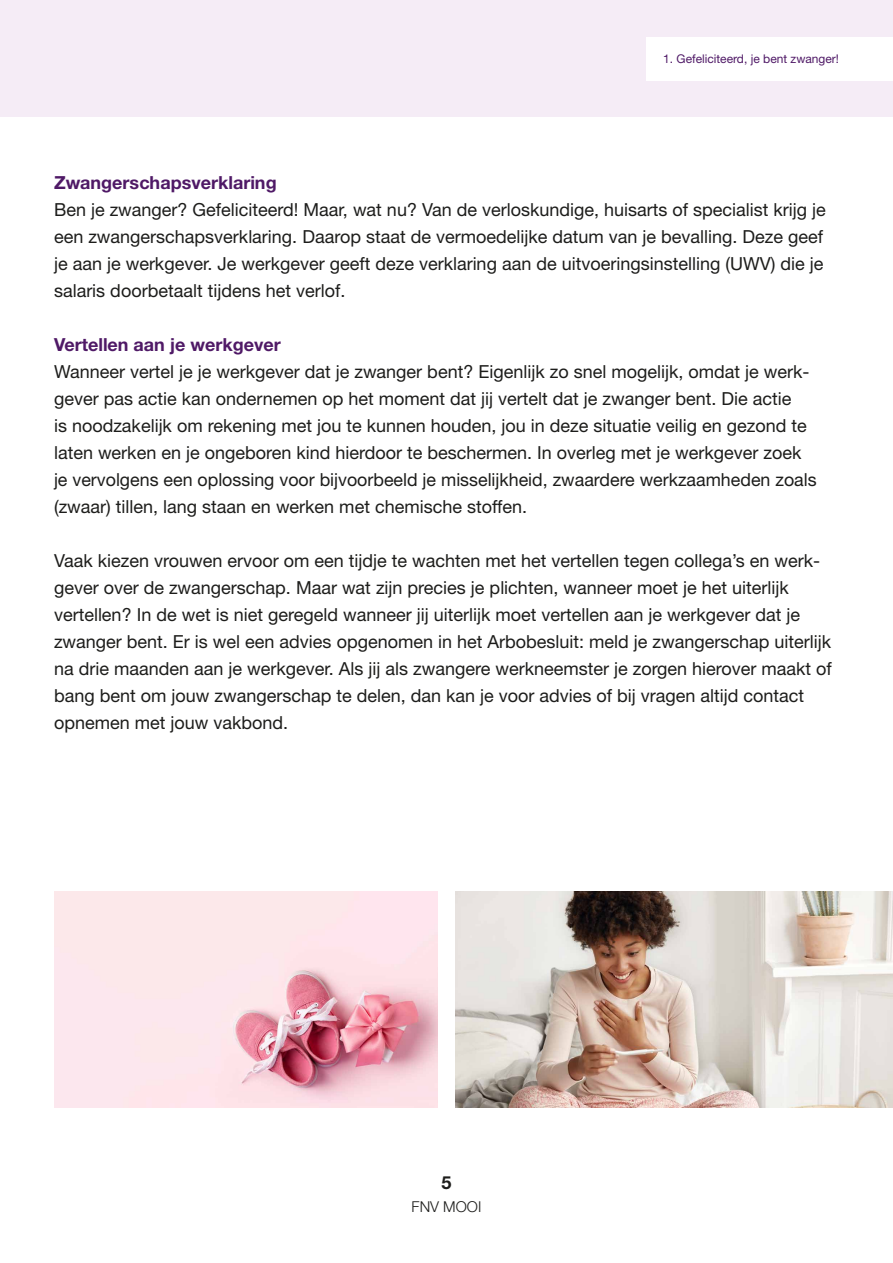
<style>
.page{position:relative;width:893px;height:1263px;background:#fff}
.page>*{position:absolute;margin:0;border:0;box-sizing:border-box;transform-origin:0 0}
.t1{font:18px/27px "Helvetica Neue LT Std";color:#1d1d1b}
.t2{font:700 18px "Helvetica Neue LT Std";color:#4f1966}
.t3{font:700 18px "Helvetica Neue LT Std";color:#1d1d1b}
.t4{font:300 15px "Helvetica Neue LT Std";color:#1d1d1b}
.t5{font:12px "Helvetica Neue LT Std";color:#4f1966}
</style>
<div class="page">
<div style="left:0;top:0;width:893px;height:117px;background:#f5ecf6"></div>
<div style="left:646px;top:37px;width:247px;height:43px;background:#fff"></div>
<img style="left:54px;top:891px;width:384px;height:216px">
<img style="left:455px;top:891px;width:438px;height:216px">
<p class="t5" style="left:663px;top:51px;width:177px">1. Gefeliciteerd, je bent zwanger!</p>
<p class="t2" style="left:54px;top:171px;width:224px">Zwangerschapsverklaring</p>
<p class="t1" style="left:54px;top:196px;width:773px">Ben je zwanger? Gefeliciteerd! Maar, wat nu? Van de verloskundige, huisarts of specialist krijg je een zwangerschapsverklaring. Daarop staat de vermoedelijke datum van je bevalling. Deze geef je aan je werkgever. Je werkgever geeft deze verklaring aan de uitvoeringsinstelling (UWV) die je salaris doorbetaalt tijdens het verlof.</p>
<p class="t2" style="left:54px;top:333px;width:228px">Vertellen aan je werkgever</p>
<p class="t1" style="left:54px;top:358px;width:764px">Wanneer vertel je je werkgever dat je zwanger bent? Eigenlijk zo snel mogelijk, omdat je werk&shy;gever pas actie kan ondernemen op het moment dat jij vertelt dat je zwanger bent. Die actie<br>is noodzakelijk om rekening met jou te kunnen houden, jou in deze situatie veilig en gezond te laten werken en je ongeboren kind hierdoor te beschermen. In overleg met je werkgever zoek je vervolgens een oplossing voor bijvoorbeeld je misselijkheid, zwaardere werkzaamheden zoals (zwaar) tillen, lang staan en werken met chemische stoffen.</p>
<p class="t1" style="left:54px;top:547px;width:779px">Vaak kiezen vrouwen ervoor om een tijdje te wachten met het vertellen tegen collega’s en werk&shy;gever over de zwangerschap. Maar wat zijn precies je plichten, wanneer moet je het uiterlijk vertellen? In de wet is niet geregeld wanneer jij uiterlijk moet vertellen aan je werkgever dat je zwanger bent. Er is wel een advies opgenomen in het Arbobesluit: meld je zwangerschap uiterlijk na drie maanden aan je werkgever. Als jij als zwangere werkneemster je zorgen hierover maakt of bang bent om jouw zwangerschap te delen, dan kan je voor advies of bij vragen altijd contact opnemen met jouw vakbond.</p>
<p class="t3" style="left:441px;top:1171px;width:12px">5</p>
<p class="t4" style="left:412px;top:1197px;width:71px">FNV MOOI</p>
</div>
